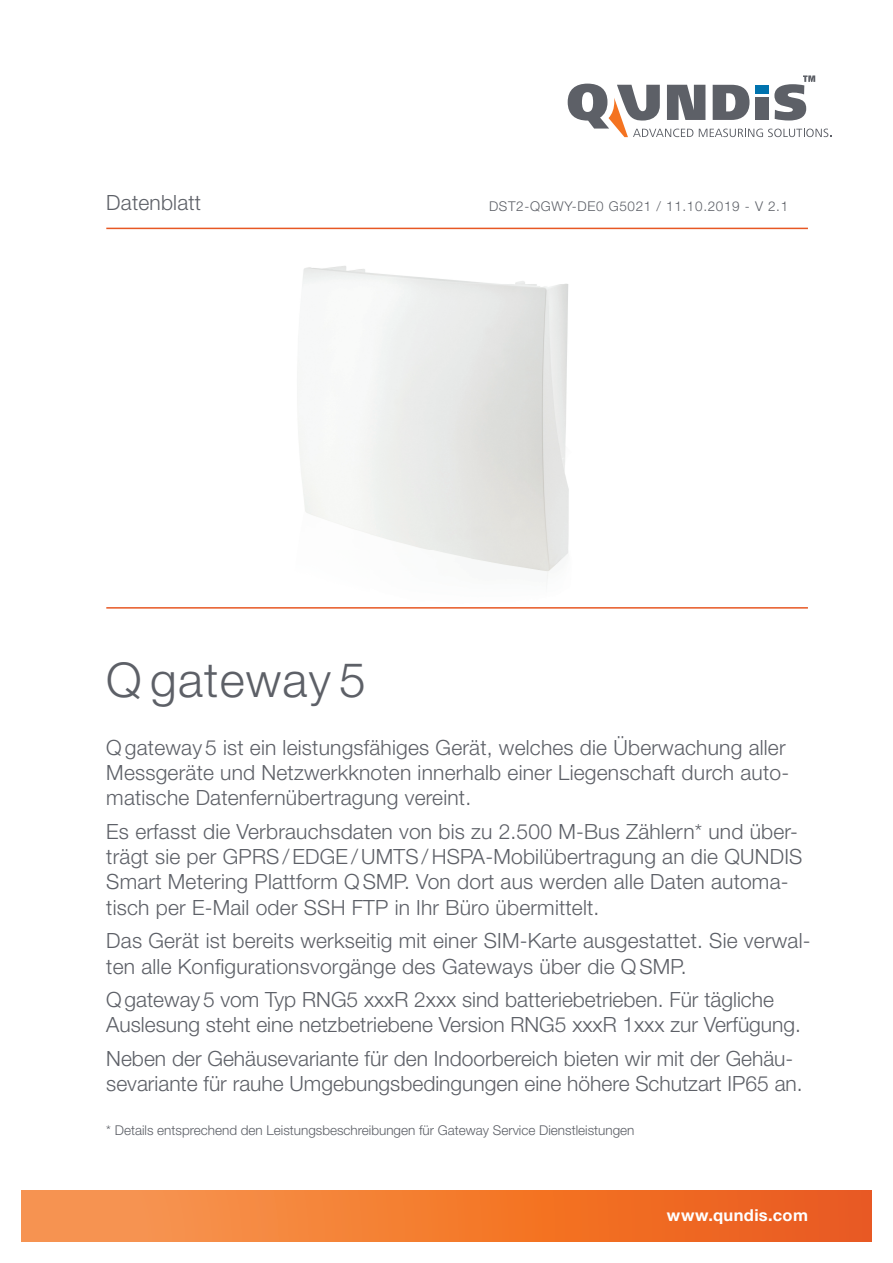
<style>
.page{position:relative;width:893px;height:1263px;background:#fff}
.page>*{position:absolute;margin:0;border:0;box-sizing:border-box;transform-origin:0 0}
.t1{font:300 48px "Helvetica Neue LT Pro";letter-spacing:.025em;color:#5d6067}
.t2{font:300 21px/25.2px "Helvetica Neue LT Pro";letter-spacing:.01em;color:#5d6067}
.t3{font:700 16.5px "Helvetica Neue LT Pro";letter-spacing:.02em;color:#fff}
.t4{font:300 13.5px "Helvetica Neue LT Pro";color:#5d6067}
.t5{font:300 13.5px "Helvetica Neue LT Pro";letter-spacing:.05em;color:#5d6067}
</style>
<div class="page">
<img style="left:297px;top:266px;width:272px;height:313px">
<hr style="left:106px;top:607px;width:702px;height:2px;background:#e75824">
<hr style="left:106px;top:228px;width:702px;height:1px;background:#e75824">
<svg style="left:568px;top:75px;width:263px;height:62px"></svg>
<div style="left:21px;top:1191px;width:851px;height:51px;background:linear-gradient(to right,#f99b51,#ec5a16)"></div>
<p class="t2" style="left:106px;top:190px;width:96px">Datenblatt</p>
<p class="t5" style="left:489px;top:198px;width:301px">DST2-QGWY-DE0 G5021 / 11.10.2019 - V 2.1</p>
<h1 class="t1" style="left:106px;top:651px;width:261px">Q gateway 5</h1>
<p class="t2" style="left:106px;top:734px;width:684px">Q gateway 5 ist ein leistungsfähiges Gerät, welches die Überwachung aller<br>Messgeräte und Netzwerkknoten innerhalb einer Liegenschaft durch auto&shy;matische Datenfernübertragung vereint.</p>
<p class="t2" style="left:106px;top:818px;width:698px">Es erfasst die Verbrauchsdaten von bis zu 2.500 M-Bus Zählern* und über&shy;trägt sie per GPRS / EDGE / UMTS / HSPA-Mobilübertragung an die QUNDIS Smart Metering Plattform Q SMP. Von dort aus werden alle Daten automa&shy;tisch per E-Mail oder SSH FTP in Ihr Büro übermittelt.</p>
<p class="t2" style="left:106px;top:928px;width:706px">Das Gerät ist bereits werkseitig mit einer SIM-Karte ausgestattet. Sie verwal&shy;ten alle Konfigurationsvorgänge des Gateways über die Q SMP.</p>
<p class="t2" style="left:106px;top:987px;width:696px">Q gateway 5 vom Typ RNG5 xxxR 2xxx sind batteriebetrieben. Für tägliche<br>Auslesung steht eine netzbetriebene Version RNG5 xxxR 1xxx zur Verfügung.</p>
<p class="t2" style="left:106px;top:1046px;width:698px">Neben der Gehäusevariante für den Indoorbereich bieten wir mit der Gehäu&shy;sevariante für rauhe Umgebungsbedingungen eine höhere Schutzart IP65 an.</p>
<p class="t4" style="left:106px;top:1122px;width:530px">* Details entsprechend den Leistungsbeschreibungen für Gateway Service Dienstleistungen</p>
<p class="t3" style="left:667px;top:1205px;width:143px">www.qundis.com</p>
</div>
